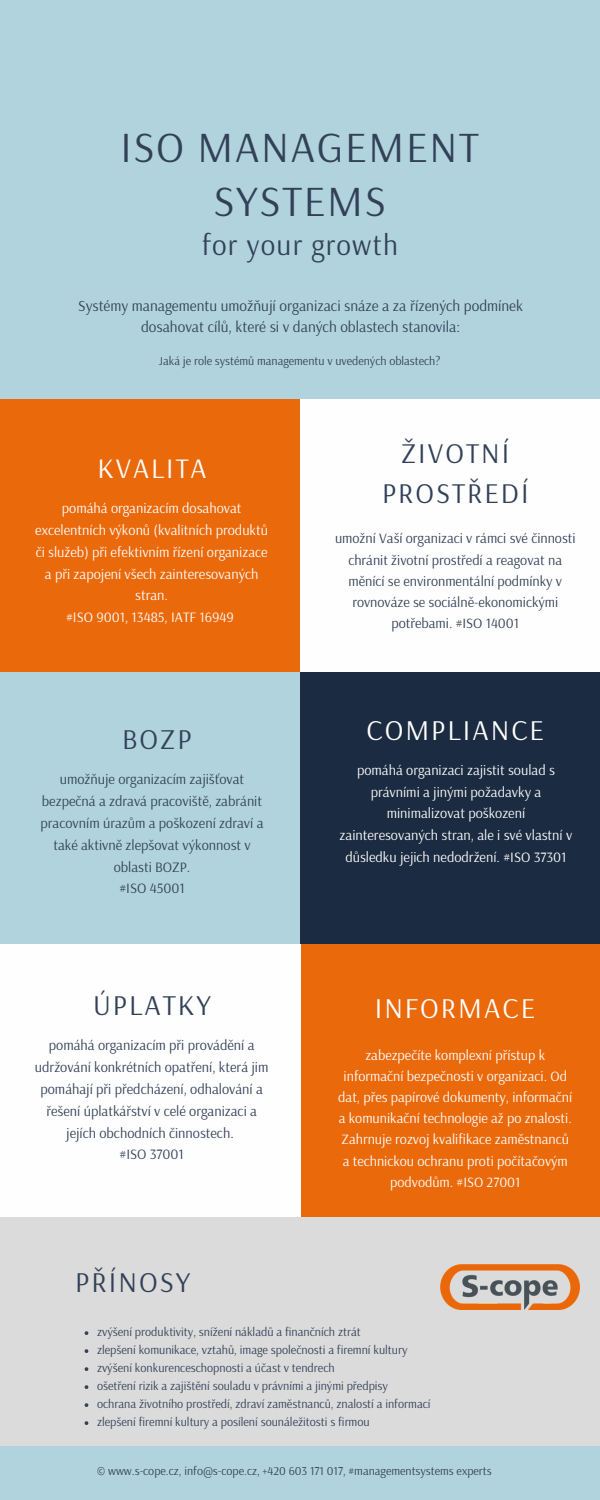
<style>
.page{position:relative;width:600px;height:1500px;background:#b1d3de}
.page>*{position:absolute;margin:0;border:0;box-sizing:border-box;transform-origin:0 0}
.t1{font:42.9px "Arsenal";letter-spacing:.04em;color:#324158}
.t2{font:29.2px "Arsenal";letter-spacing:.04em;color:#324158}
.t3{font:28.6px "Arsenal";letter-spacing:.07em;color:#fefefe}
.t4{font:28.6px "Arsenal";letter-spacing:.07em;color:#324158}
.t5{font:28.5px/39.5px "Arsenal";letter-spacing:.07em;color:#324158;text-align:center}
.t6{font:28.1px "Arsenal";letter-spacing:.07em;color:#fefefe}
.t7{font:15.2px/21.1px "Arsenal";color:#324158;text-align:center}
.t8{font:14.3px/21.8px "Arsenal";color:#324158;text-align:center}
.t9{font:14.3px/21.8px "Arsenal";color:#fefefe;text-align:center}
.t10{font:14.2px/21.1px "Arsenal";color:#fefefe;text-align:center}
.t11{font:14.2px/21.1px "Arsenal";color:#324158;text-align:center}
.t12{font:12.2px "Arsenal";color:#324158}
.t13{font:12px "Arsenal";color:#324158}
</style>
<div class="page">
<div style="left:301px;top:672px;width:299px;height:273px;background:#1b2b41"></div>
<div style="left:0;top:399px;width:574px;height:273px;background:#ea690b"></div>
<div style="left:169px;top:944px;width:431px;height:273px;background:#ea690b"></div>
<div style="left:301px;top:399px;width:299px;height:273px;background:#fefefe"></div>
<div style="left:0;top:944px;width:301px;height:273px;background:#fefefe"></div>
<div style="left:0;top:1217px;width:600px;height:229px;background:#dbdbdb"></div>
<svg style="left:85px;top:1331px;width:3px;height:4px"></svg>
<svg style="left:85px;top:1349px;width:3px;height:4px"></svg>
<svg style="left:85px;top:1367px;width:3px;height:4px"></svg>
<svg style="left:85px;top:1385px;width:3px;height:4px"></svg>
<svg style="left:85px;top:1403px;width:3px;height:4px"></svg>
<svg style="left:85px;top:1421px;width:3px;height:4px"></svg>
<img style="left:440px;top:1264px;width:140px;height:45px">
<p class="t1" style="left:120px;top:119px;width:360px">ISO MANAGEMENT</p>
<p class="t1" style="left:213px;top:173px;width:174px">SYSTEMS</p>
<p class="t2" style="left:202px;top:225px;width:198px">for your growth</p>
<p class="t7" style="left:78px;top:295px;width:446px">Systémy managementu umožňují organizaci snáze a za řízených podmínek dosahovat cílů, které si v daných oblastech stanovila:</p>
<p class="t13" style="left:159px;top:353px;width:283px">Jaká je role systémů managementu v uvedených oblastech?</p>
<p class="t6" style="left:97px;top:450px;width:111px">KVALITA</p>
<p class="t9" style="left:35px;top:497px;width:234px">pomáhá organizacím dosahovat excelentních výkonů (kvalitních produktů či služeb) při efektivním řízení organizace a při zapojení všech zainteresovaných stran.</p>
<p class="t9" style="left:66px;top:606px;width:169px">#ISO 9001, 13485, IATF 16949</p>
<p class="t4" style="left:122px;top:721px;width:71px">BOZP</p>
<p class="t8" style="left:41px;top:768px;width:224px">umožňuje organizacím zajišťovat bezpečná a zdravá pracoviště, zabránit pracovním úrazům a poškození zdraví a také aktivně zlepšovat výkonnost v oblasti BOZP.</p>
<p class="t8" style="left:119px;top:877px;width:67px">#ISO 45001</p>
<p class="t5" style="left:382px;top:433px;width:148px">ŽIVOTNÍ<br>PROSTŘEDÍ</p>
<p class="t11" style="left:335px;top:528px;width:242px">umožní Vaší organizaci v rámci své činnosti chránit životní prostředí a reagovat na měnící se environmentální podmínky v rovnováze se sociálně-ekonomickými potřebami. #ISO 14001</p>
<p class="t3" style="left:366px;top:712px;width:179px">COMPLIANCE</p>
<p class="t9" style="left:340px;top:759px;width:234px">pomáhá organizaci zajistit soulad s právními a jinými požadavky a minimalizovat poškození zainteresovaných stran, ale i své vlastní v důsledku jejich nedodržení. #ISO 37301</p>
<p class="t4" style="left:93px;top:986px;width:119px">ÚPLATKY</p>
<p class="t3" style="left:375px;top:989px;width:162px">INFORMACE</p>
<p class="t8" style="left:35px;top:1034px;width:235px">pomáhá organizacím při provádění a udržování konkrétních opatření, která jim pomáhají při předcházení, odhalování a řešení úplatkářství v celé organizaci a jejích obchodních činnostech.</p>
<p class="t8" style="left:119px;top:1143px;width:66px">#ISO 37001</p>
<p class="t10" style="left:338px;top:1044px;width:236px">zabezpečíte komplexní přístup k informační bezpečnosti v organizaci. Od dat, přes papírové dokumenty, informační a komunikační technologie až po znalosti.<br>Zahrnuje rozvoj kvalifikace zaměstnanců a technickou ochranu proti počítačovým podvodům. #ISO 27001</p>
<p class="t4" style="left:75px;top:1263px;width:116px">PŘÍNOSY</p>
<p class="t12" style="left:97px;top:1324px;width:265px">zvýšení produktivity, snížení nákladů a finančních ztrát</p>
<p class="t12" style="left:97px;top:1342px;width:312px">zlepšení komunikace, vztahů, image společnosti a firemní kultury</p>
<p class="t12" style="left:97px;top:1360px;width:239px">zvýšení konkurenceschopnosti a účast v tendrech</p>
<p class="t12" style="left:97px;top:1378px;width:293px">ošetření rizik a zajištění souladu v právními a jinými předpisy</p>
<p class="t12" style="left:97px;top:1396px;width:335px">ochrana životního prostředí, zdraví zaměstnanců, znalostí a informací</p>
<p class="t12" style="left:97px;top:1414px;width:274px">zlepšení firemní kultury a posílení sounáležitosti s firmou</p>
<p class="t13" style="left:97px;top:1463px;width:397px">© www.s-cope.cz, info@s-cope.cz, +420 603 171 017, #managementsystems experts</p>
</div>
